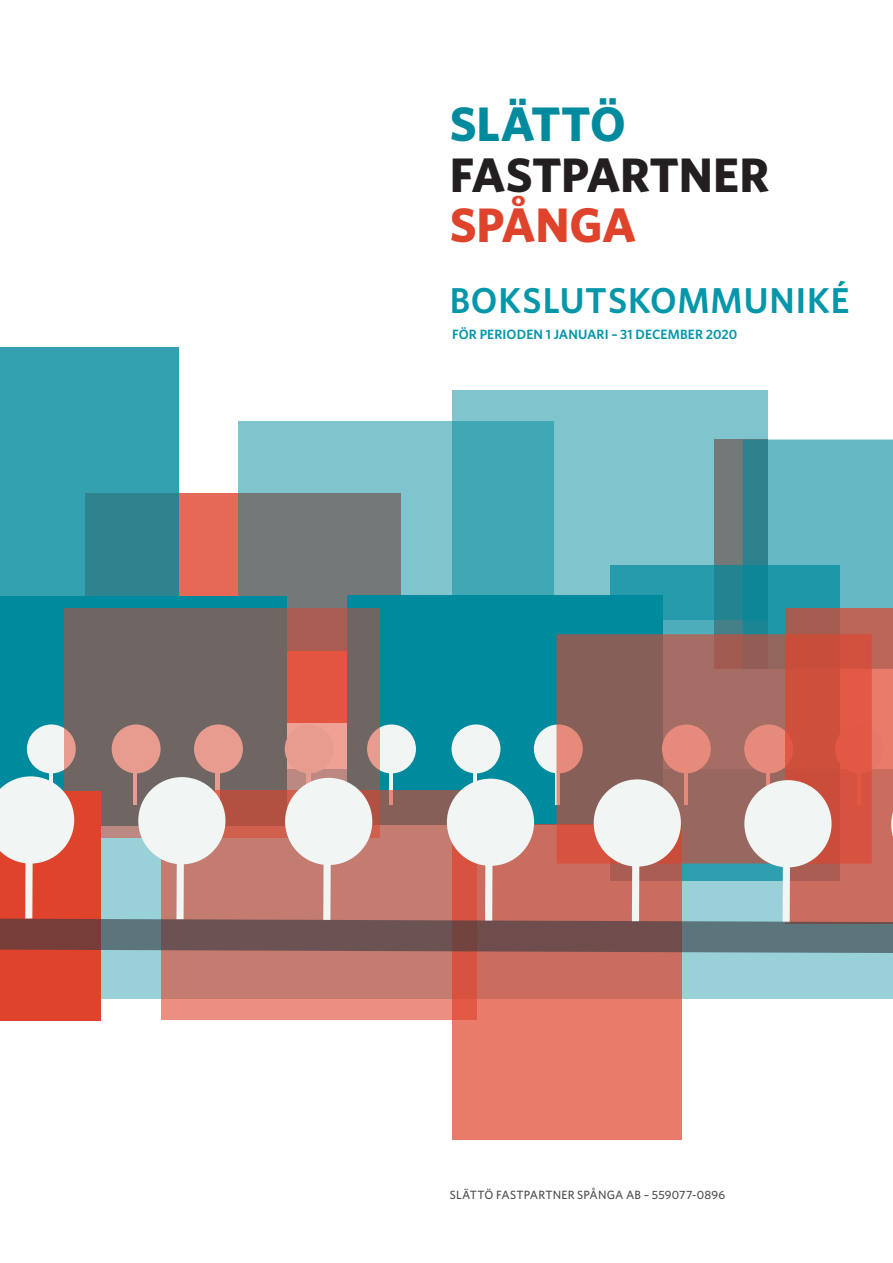
<style>
.page{position:relative;width:893px;height:1263px;background:#fff}
.page>*{position:absolute;margin:0;border:0;box-sizing:border-box;transform-origin:0 0}
.t1{font:700 48.45px "Whitney";letter-spacing:-.005em;color:#231f20}
.t2{font:700 48.45px "Whitney";color:#008a9d}
.t3{font:700 48.45px "Whitney";letter-spacing:-.005em;color:#e0432c}
.t4{font:600 36px "Whitney";letter-spacing:.025em;color:#0496a9}
.t5{font:600 13.5px "Whitney";letter-spacing:.01em;color:#0496a9}
.t6{font:500 12px "Whitney";letter-spacing:.02em;color:#4b4c4d}
</style>
<div class="page">
<div style="left:85px;top:493px;width:316px;height:230px;background:#e66856"></div>
<div style="left:0;top:770px;width:893px;height:229px;background:#9ad0d8"></div>
<div style="left:0;top:596px;width:287px;height:230px;background:#008a9d"></div>
<svg style="left:453px;top:391px;width:315px;height:229px;background:#72b7c1"></svg>
<svg style="left:0;top:348px;width:179px;height:248px;background:#319aa8"></svg>
<svg style="left:743px;top:439px;width:150px;height:195px;background:#4ea8b5"></svg>
<svg style="left:238px;top:422px;width:315px;height:186px;background:#66a2ab"></svg>
<div style="left:347px;top:595px;width:316px;height:230px;background:#008a9d"></div>
<div style="left:27px;top:724px;width:49px;height:49px;background:#f1f5f3;border-radius:50%"></div>
<hr style="left:49px;top:749px;width:4px;height:55px;background:#f1f5f3">
<div style="left:367px;top:724px;width:49px;height:49px;background:#f1f5f3;border-radius:50%"></div>
<hr style="left:389px;top:749px;width:4px;height:55px;background:#f1f5f3">
<div style="left:452px;top:724px;width:48px;height:49px;background:#f1f5f3;border-radius:50%"></div>
<hr style="left:473px;top:749px;width:4px;height:55px;background:#f1f5f3">
<div style="left:534px;top:724px;width:49px;height:49px;background:#f1f5f3;border-radius:50%"></div>
<svg style="left:453px;top:954px;width:229px;height:185px;background:#e17768"></svg>
<svg style="left:786px;top:608px;width:107px;height:168px;background:#c66b5d"></svg>
<svg style="left:556px;top:634px;width:316px;height:142px;background:#ad6357"></svg>
<div style="left:0;top:791px;width:101px;height:229px;background:#e0432c"></div>
<svg style="left:64px;top:608px;width:315px;height:168px;background:#8c6b66"></svg>
<svg style="left:161px;top:954px;width:316px;height:65px;background:#d17d70"></svg>
<svg style="left:0;top:776px;width:893px;height:178px;background:#b38d87"></svg>
<h1 class="t2" style="left:450px;top:95px;width:178px">SLÄTTÖ</h1>
<h1 class="t1" style="left:450px;top:145px;width:321px">FASTPARTNER</h1>
<h1 class="t3" style="left:450px;top:196px;width:188px">SPÅNGA</h1>
<h2 class="t4" style="left:450px;top:279px;width:401px">BOKSLUTSKOMMUNIKÉ</h2>
<p class="t5" style="left:452px;top:326px;width:287px">FÖR PERIODEN 1 JANUARI – 31 DECEMBER 2020</p>
<p class="t6" style="left:450px;top:1188px;width:277px">SLÄTTÖ FASTPARTNER SPÅNGA AB – 559077-0896</p>
</div>
